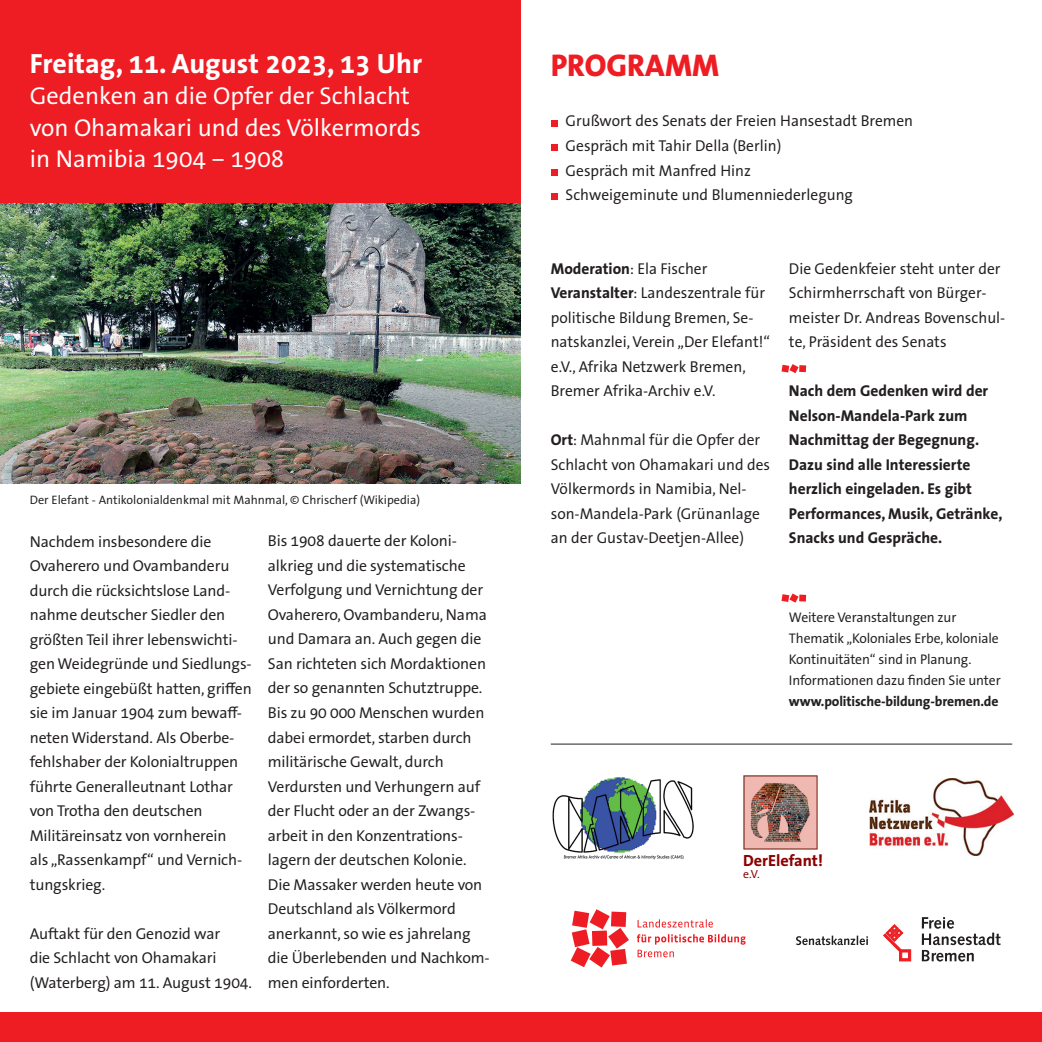
<style>
.page{position:relative;width:1042px;height:1042px;background:#fff}
.page>*{position:absolute;margin:0;border:0;box-sizing:border-box;transform-origin:0 0}
.t1{font:31.5px "The Sans Extra Bold Caps";color:#ee1d23}
.t2{font:700 28px "The Sans Office";color:#fff}
.t3{font:24.5px/31.5px "The Sans Office";color:#fff}
.t4{font:700 16.28px "The Sans Office";color:#8b0202}
.t5{font:15.75px/24.5px "The Sans Office";letter-spacing:-.01em;color:#231f20}
.t6{font:700 15.75px/24.5px "The Sans Office";color:#231f20}
.t7{font:14px/21px "The Sans Office";letter-spacing:-.01em;color:#231f20}
.t8{font:700 14px "The Sans Office";letter-spacing:-.01em;color:#231f20}
.t9{font:12.25px "The Sans Office";color:#231f20}
.t10{font:11.72px "The Sans Office";color:#8b0202}
.s1{font-weight:700}
</style>
<div class="page">
<div style="left:0;top:0;width:521px;height:203px;background:#ee1d23"></div>
<div style="left:0;top:1012px;width:1042px;height:30px;background:#ee1d23"></div>
<svg style="left:551px;top:120px;width:6px;height:6px"></svg>
<div style="left:551px;top:144px;width:6px;height:7px;background:#ee1d23"></div>
<svg style="left:551px;top:169px;width:6px;height:6px"></svg>
<div style="left:551px;top:193px;width:6px;height:7px;background:#ee1d23"></div>
<svg style="left:883px;top:924px;width:28px;height:37px"></svg>
<svg style="left:922px;top:917px;width:79px;height:44px"></svg>
<svg style="left:796px;top:935px;width:72px;height:10px"></svg>
<svg style="left:571px;top:909px;width:58px;height:58px"></svg>
<svg style="left:637px;top:919px;width:76px;height:8px"></svg>
<svg style="left:637px;top:934px;width:108px;height:23px"></svg>
<img style="left:743px;top:775px;width:74px;height:74px">
<img style="left:552px;top:777px;width:142px;height:83px">
<img style="left:869px;top:778px;width:144px;height:77px">
<img style="left:0;top:203px;width:521px;height:280px">
<svg style="left:781px;top:593px;width:17px;height:10px"></svg>
<div style="left:799px;top:594px;width:7px;height:7px;background:#ee1d23"></div>
<svg style="left:781px;top:364px;width:17px;height:9px"></svg>
<div style="left:799px;top:365px;width:7px;height:7px;background:#ee1d23"></div>
<hr style="left:551px;top:744px;width:461px;height:1px;background:#231f20">
<h2 class="t2" style="left:30px;top:45px;width:394px">Freitag, 11. August 2023, 13 Uhr</h2>
<h3 class="t3" style="left:30px;top:80px;width:393px">Gedenken an die Opfer der Schlacht von Ohamakari und des Völkermords in Namibia 1904 – 1908</h3>
<p class="t9" style="left:30px;top:492px;width:392px">Der Elefant - Antikolonialdenkmal mit Mahnmal, © Chrischerf (Wikipedia)</p>
<p class="t5" style="left:30px;top:528px;width:224px">Nachdem insbesondere die<br>Ovaherero und Ovambanderu durch die rücksichtslose Land&shy;nahme deutscher Siedler den größten Teil ihrer lebenswichti&shy;gen Weidegründe und Siedlungs&shy;gebiete eingebüßt hatten, griffen sie im Januar 1904 zum bewaff&shy;neten Widerstand. Als Oberbe&shy;fehlshaber der Kolonialtruppen führte Generalleutnant Lothar von Trotha den deutschen<br>Militäreinsatz von vornherein<br>als „Rassenkampf“ und Vernich&shy;tungskrieg.</p>
<p class="t5" style="left:30px;top:921px;width:224px">Auftakt für den Genozid war<br>die Schlacht von Ohamakari (Waterberg) am 11. August 1904.</p>
<p class="t5" style="left:268px;top:528px;width:223px">Bis 1908 dauerte der Koloni&shy;alkrieg und die systematische<br>Verfolgung und Vernichtung der<br>Ovaherero, Ovambanderu, Nama und Damara an. Auch gegen die<br>San richteten sich Mordaktionen der so genannten Schutztruppe.<br>Bis zu 90 000 Menschen wurden dabei ermordet, starben durch militärische Gewalt, durch<br>Verdursten und Verhungern auf der Flucht oder an der Zwangs&shy;arbeit in den Konzentrations&shy;lagern der deutschen Kolonie.<br>Die Massaker werden heute von<br>Deutschland als Völkermord anerkannt, so wie es jahrelang die Überlebenden und Nachkom&shy;men einforderten.</p>
<h1 class="t1" style="left:551px;top:38px;width:170px">PROGRAMM</h1>
<p class="t5" style="left:566px;top:109px;width:349px">Grußwort des Senats der Freien Hansestadt Bremen Gespräch mit Tahir Della (Berlin)<br>Gespräch mit Manfred Hinz<br>Schweigeminute und Blumenniederlegung</p>
<p class="t5" style="left:551px;top:256px;width:221px"><span class="s1">Moderation</span>: Ela Fischer<br><span class="s1">Veranstalter</span>: Landeszentrale für politische Bildung Bremen, Se&shy;natskanzlei, Verein „Der Elefant!“ e.V., Afrika Netzwerk Bremen,<br>Bremer Afrika-Archiv e.V.</p>
<p class="t5" style="left:551px;top:427px;width:221px"><span class="s1">Ort</span>: Mahnmal für die Opfer der<br>Schlacht von Ohamakari und des<br>Völkermords in Namibia, Nel&shy;son-Mandela-Park (Grünanlage an der Gustav-Deetjen-Allee)</p>
<p class="t5" style="left:789px;top:256px;width:218px">Die Gedenkfeier steht unter der<br>Schirmherrschaft von Bürger&shy;meister Dr. Andreas Bovenschul&shy;te, Präsident des Senats</p>
<p class="t6" style="left:789px;top:378px;width:215px">Nach dem Gedenken wird der<br>Nelson-Mandela-Park zum<br>Nachmittag der Begegnung.<br>Dazu sind alle Interessierte herzlich eingeladen. Es gibt<br>Performances, Musik, Getränke,<br>Snacks und Gespräche.</p>
<p class="t7" style="left:789px;top:607px;width:213px">Weitere Veranstaltungen zur Thematik „Koloniales Erbe, koloniale Kontinuitäten“ sind in Planung.<br>Informationen dazu finden Sie unter</p>
<p class="t8" style="left:789px;top:692px;width:211px">www.politische-bildung-bremen.de</p>
<p class="t4" style="left:743px;top:850px;width:81px">DerElefant!</p>
<p class="t10" style="left:743px;top:866px;width:18px">e.V.</p>
</div>
